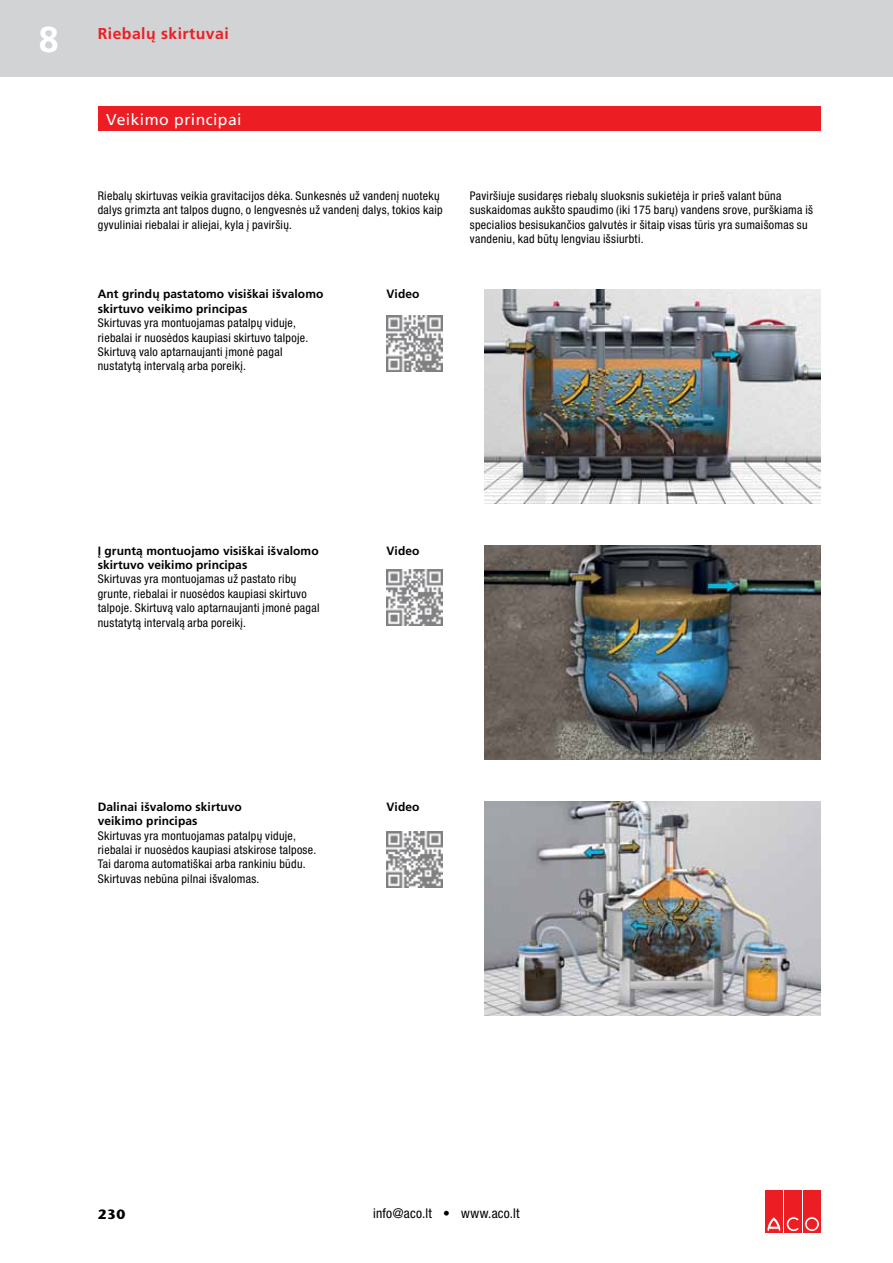
<style>
.page{position:relative;width:893px;height:1263px;background:#fff}
.page>*{position:absolute;margin:0;border:0;box-sizing:border-box;transform-origin:0 0}
.t1{font:700 36px "Frutiger PRO";color:#fff}
.t2{font:700 15.75px "Frutiger PRO";letter-spacing:.03em;color:#ed1d24}
.t3{font:15.75px "Frutiger PRO";letter-spacing:.025em;color:#fff}
.t4{font:condensed 13.5px "Helvetica Neue LT Pro";letter-spacing:.02em;color:#000}
.t5{font:700 13.5px "Stone Sans ITC Pro";color:#000}
.t6{font:condensed 12px/14.4px "Helvetica Neue LT Pro";letter-spacing:.025em;color:#000}
.t7{font:700 12px/14.4px "Frutiger PRO";letter-spacing:.005em;color:#000}
</style>
<div class="page">
<div style="left:98px;top:106px;width:723px;height:25px;background:#ed1d24"></div>
<div style="left:0;top:0;width:893px;height:77px;background:#d1d3d4"></div>
<div style="left:765px;top:1191px;width:18px;height:42px;background:#ed1d24"></div>
<div style="left:784px;top:1191px;width:18px;height:42px;background:#ed1d24"></div>
<svg style="left:767px;top:1216px;width:32px;height:16px"></svg>
<div style="left:803px;top:1191px;width:18px;height:42px;background:#ed1d24"></div>
<svg style="left:804px;top:1217px;width:15px;height:14px"></svg>
<div style="left:804px;top:1217px;width:15px;height:14px;border:1px solid #ed1d24;border-radius:50%"></div>
<div style="left:807px;top:1219px;width:10px;height:10px;background:#ed1d24;border-radius:50%"></div>
<div style="left:807px;top:1219px;width:10px;height:10px;border:1px solid #ed1d24;border-radius:50%"></div>
<img style="left:485px;top:289px;width:336px;height:214px">
<img style="left:387px;top:315px;width:56px;height:56px">
<img style="left:485px;top:546px;width:336px;height:213px">
<img style="left:387px;top:569px;width:56px;height:56px">
<img style="left:485px;top:802px;width:336px;height:213px">
<img style="left:387px;top:832px;width:56px;height:56px">
<h1 class="t1" style="left:39px;top:18px;width:22px">8</h1>
<h2 class="t2" style="left:98px;top:24px;width:132px">Riebalų skirtuvai</h2>
<h2 class="t3" style="left:106px;top:110px;width:137px">Veikimo principai</h2>
<p class="t6" style="left:98px;top:188px;width:346px">Riebalų skirtuvas veikia gravitacijos dėka. Sunkesnės už vandenį nuotekų dalys grimzta ant talpos dugno, o lengvesnės už vandenį dalys, tokios kaip gyvuliniai riebalai ir aliejai, kyla į paviršių.</p>
<p class="t6" style="left:470px;top:188px;width:345px">Paviršiuje susidaręs riebalų sluoksnis sukietėja ir prieš valant būna suskaidomas aukšto spaudimo (iki 175 barų) vandens srove, purškiama iš specialios besisukančios galvutės ir šitaip visas tūris yra sumaišomas su vandeniu, kad būtų lengviau išsiurbti.</p>
<p class="t7" style="left:98px;top:287px;width:227px">Ant grindų pastatomo visiškai išvalomo skirtuvo veikimo principas</p>
<p class="t6" style="left:98px;top:316px;width:212px">Skirtuvas yra montuojamas patalpų viduje, riebalai ir nuosėdos kaupiasi skirtuvo talpoje.<br>Skirtuvą valo aptarnaujanti įmonė pagal nustatytą intervalą arba poreikį.</p>
<p class="t7" style="left:387px;top:287px;width:34px">Video</p>
<p class="t7" style="left:98px;top:543px;width:222px">Į gruntą montuojamo visiškai išvalomo skirtuvo veikimo principas</p>
<p class="t6" style="left:98px;top:572px;width:223px">Skirtuvas yra montuojamas už pastato ribų grunte, riebalai ir nuosėdos kaupiasi skirtuvo talpoje. Skirtuvą valo aptarnaujanti įmonė pagal nustatytą intervalą arba poreikį.</p>
<p class="t7" style="left:387px;top:543px;width:34px">Video</p>
<p class="t7" style="left:98px;top:799px;width:146px">Dalinai išvalomo skirtuvo veikimo principas</p>
<p class="t6" style="left:98px;top:828px;width:220px">Skirtuvas yra montuojamas patalpų viduje, riebalai ir nuosėdos kaupiasi atskirose talpose.<br>Tai daroma automatiškai arba rankiniu būdu.<br>Skirtuvas nebūna pilnai išvalomas.</p>
<p class="t7" style="left:387px;top:799px;width:34px">Video</p>
<p class="t5" style="left:98px;top:1205px;width:29px">230</p>
<p class="t4" style="left:373px;top:1205px;width:148px">info@aco.lt • www.aco.lt</p>
</div>
